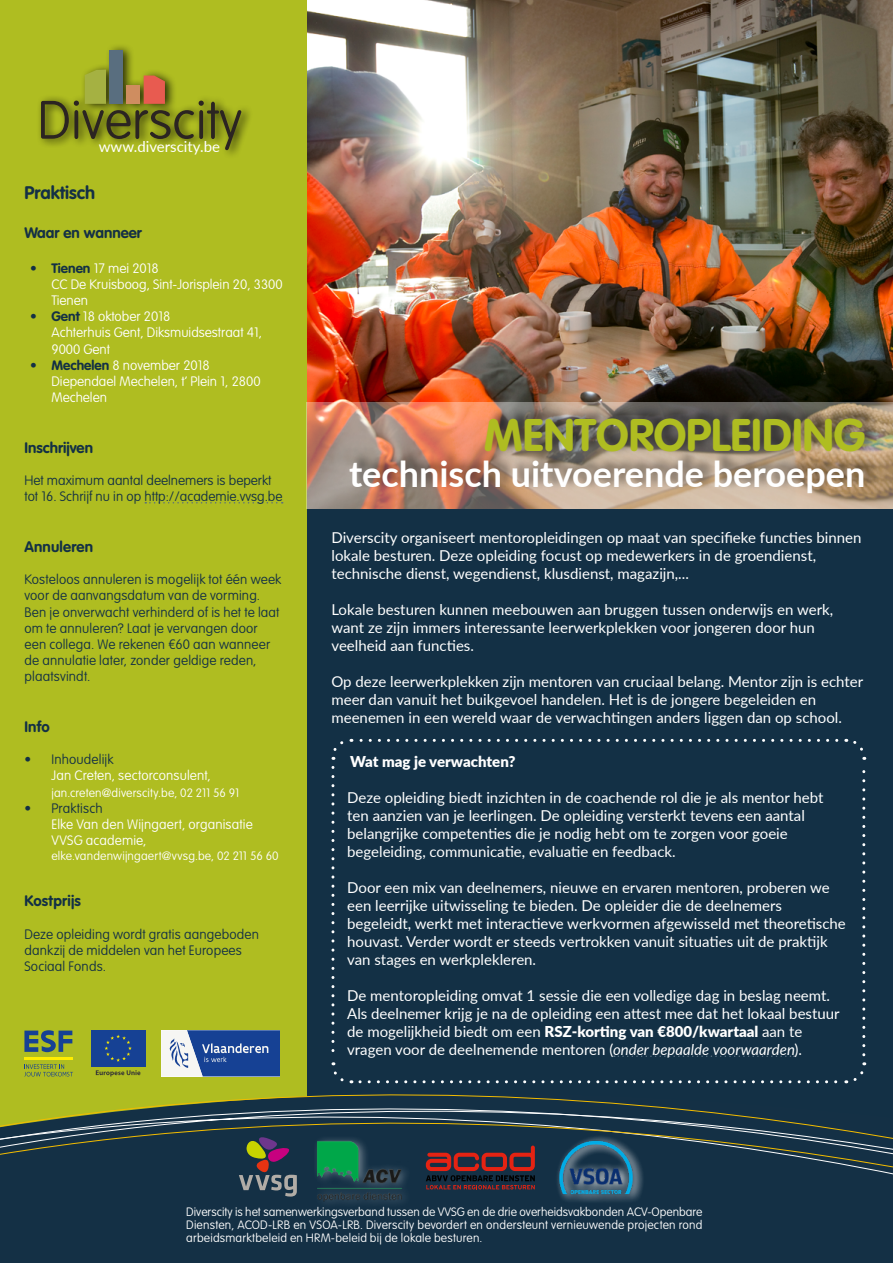
<style>
.page{position:relative;width:893px;height:1263px;background:#fff}
.page>*{position:absolute;margin:0;border:0;box-sizing:border-box;transform-origin:0 0}
.t1{font:700 45px "VAG Rounded Std";color:#afbd21}
.t2{font:700 36px "Lato";color:#fff}
.t3{font:700 18px "VAG Rounded Std";color:#143045}
.t4{font:15px/18px "Lato";color:#fff}
.t5{font:700 15px "VAG Rounded Std";letter-spacing:.01em;color:#133045}
.t6{font:900 15px "Lato";color:#fff}
.t7{font:700 15px "VAG Rounded Std";color:#143045}
.t8{font:100 13.5px/16.2px "VAG Rounded Std";letter-spacing:.01em;color:#133045}
.t9{font:100 13.5px/16.2px "VAG Rounded Std";color:#fff}
.t10{font:100 12px/13.4px "VAG Rounded Std";letter-spacing:.015em;color:#fff;text-align:justify}
.s1{color:#133045}
.s2{font-weight:700;color:#133045}
.s3{font-weight:900}
.s4{font-style:italic}
</style>
<div class="page">
<img style="left:306px;top:0;width:587px;height:509px">
<div style="left:306px;top:509px;width:587px;height:552px;background:#133045"></div>
<div style="left:0;top:0;width:306px;height:1147px;background:#afbd21"></div>
<div style="left:0;top:1176px;width:893px;height:87px;background:#143045"></div>
<svg style="left:0;top:1061px;width:893px;height:115px"></svg>
<img style="left:306px;top:401px;width:587px;height:107px">
<div style="left:36px;top:43px;width:217px;height:116px;background:#000;opacity:.75"></div>
<div style="left:110px;top:50px;width:13px;height:54px;background:#596e7f"></div>
<svg style="left:41px;top:70px;width:200px;height:80px"></svg>
<div style="left:126px;top:85px;width:14px;height:19px;background:#cf8d60"></div>
<svg style="left:96px;top:1070px;width:44px;height:6px"></svg>
<div style="left:91px;top:1030px;width:54px;height:36px;background:#164194"></div>
<svg style="left:104px;top:1034px;width:28px;height:28px"></svg>
<svg style="left:161px;top:1030px;width:119px;height:46px;background:#5c79b1"></svg>
<hr style="left:24px;top:1057px;width:49px;height:3px;background:#ffed00">
<svg style="left:24px;top:1030px;width:48px;height:22px"></svg>
<svg style="left:24px;top:1064px;width:49px;height:12px"></svg>
<svg style="left:426px;top:1145px;width:109px;height:44px;background:#4b2831"></svg>
<div style="left:313px;top:1135px;width:100px;height:75px;background:#153146"></div>
<img style="left:306px;top:1131px;width:109px;height:73px">
<img style="left:541px;top:1131px;width:110px;height:78px">
<svg style="left:239px;top:1137px;width:58px;height:59px;background:#4b4a52"></svg>
<div style="left:348px;top:405px;width:531px;height:91px;background:#000;opacity:.54"></div>
<div style="left:330px;top:737px;width:537px;height:348px;background:#133045"></div>
<svg style="left:145px;top:502px;width:138px;height:1px"></svg>
<p class="t4" style="left:99px;top:137px;width:123px">www.diverscity.be</p>
<p class="t3" style="left:24px;top:182px;width:72px">Praktisch</p>
<p class="t7" style="left:24px;top:224px;width:119px">Waar en wanneer</p>
<p class="t9" style="left:51px;top:260px;width:233px;text-indent:-21px"><span class="s1">•</span> <span class="s2">Tienen</span> 17 mei 2018<br>CC De Kruisboog, Sint-Jorisplein 20, 3300<br>Tienen</p>
<p class="t9" style="left:51px;top:309px;width:212px;text-indent:-21px"><span class="s1">•</span> <span class="s2">Gent</span> 18 oktober 2018<br>Achterhuis Gent, Diksmuidsestraat 41,<br>9000 Gent</p>
<p class="t9" style="left:51px;top:357px;width:211px;text-indent:-21px"><span class="s1">•</span> <span class="s2">Mechelen</span> 8 november 2018<br>Diependael Mechelen, t’ Plein 1, 2800<br>Mechelen</p>
<p class="t5" style="left:24px;top:439px;width:70px">Inschrijven</p>
<p class="t8" style="left:24px;top:473px;width:260px">Het maximum aantal deelnemers is beperkt tot 16. Schrijf nu in op http://academie.vvsg.be</p>
<p class="t5" style="left:24px;top:538px;width:70px">Annuleren</p>
<p class="t8" style="left:24px;top:572px;width:258px">Kosteloos annuleren is mogelijk tot één week voor de aanvangsdatum van de vorming.<br>Ben je onverwacht verhinderd of is het te laat om te annuleren? Laat je vervangen door een collega. We rekenen €60 aan wanneer de annulatie later, zonder geldige reden, plaatsvindt.</p>
<p class="t5" style="left:24px;top:718px;width:27px">Info</p>
<p class="t8" style="left:24px;top:752px;width:91px">• Inhoudelijk</p>
<p class="t9" style="left:51px;top:768px;width:161px">Jan Creten, sectorconsulent,</p>
<p class="t10" style="left:51px;top:786px;width:189px">jan.creten@diverscity.be, 02 211 56 91</p>
<p class="t8" style="left:24px;top:800px;width:80px">• Praktisch</p>
<p class="t9" style="left:51px;top:816px;width:203px">Elke Van den Wijngaert, organisatie<br>VVSG academie,</p>
<p class="t10" style="left:51px;top:849px;width:229px">elke.vandenwijngaert@vvsg.be, 02 211 56 60</p>
<p class="t5" style="left:24px;top:892px;width:58px">Kostprijs</p>
<p class="t8" style="left:24px;top:926px;width:236px">Deze opleiding wordt gratis aangeboden dankzij de middelen van het Europees<br>Sociaal Fonds.</p>
<h1 class="t1" style="left:484px;top:409px;width:383px">MENTOROPLEIDING</h1>
<h2 class="t2" style="left:349px;top:448px;width:518px">technisch uitvoerende beroepen</h2>
<p class="t4" style="left:331px;top:527px;width:531px">Diverscity organiseert mentoropleidingen op maat van specifieke functies binnen lokale besturen. Deze opleiding focust op medewerkers in de groendienst, technische dienst, wegendienst, klusdienst, magazijn,...</p>
<p class="t4" style="left:331px;top:599px;width:503px">Lokale besturen kunnen meebouwen aan bruggen tussen onderwijs en werk, want ze zijn immers interessante leerwerkplekken voor jongeren door hun veelheid aan functies.</p>
<p class="t4" style="left:331px;top:671px;width:533px">Op deze leerwerkplekken zijn mentoren van cruciaal belang. Mentor zijn is echter meer dan vanuit het buikgevoel handelen. Het is de jongere begeleiden en meenemen in een wereld waar de verwachtingen anders liggen dan op school.</p>
<p class="t6" style="left:350px;top:750px;width:167px">Wat mag je verwachten?</p>
<p class="t4" style="left:347px;top:788px;width:478px">Deze opleiding biedt inzichten in de coachende rol die je als mentor hebt ten aanzien van je leerlingen. De opleiding versterkt tevens een aantal belangrijke competenties die je nodig hebt om te zorgen voor goeie begeleiding, communicatie, evaluatie en feedback.</p>
<p class="t4" style="left:347px;top:878px;width:500px">Door een mix van deelnemers, nieuwe en ervaren mentoren, proberen we een leerrijke uitwisseling te bieden. De opleider die de deelnemers begeleidt, werkt met interactieve werkvormen afgewisseld met theoretische houvast. Verder wordt er steeds vertrokken vanuit situaties uit de praktijk van stages en werkplekleren.</p>
<p class="t4" style="left:347px;top:986px;width:494px">De mentoropleiding omvat 1 sessie die een volledige dag in beslag neemt.<br>Als deelnemer krijg je na de opleiding een attest mee dat het lokaal bestuur de mogelijkheid biedt om een <span class="s3">RSZ-korting van €800/kwartaal</span> aan te vragen voor de deelnemende mentoren (<span class="s4">onder bepaalde voorwaarden</span>).</p>
<p class="t10" style="left:186px;top:1205px;width:518px">Diverscity is het samenwerkingsverband tussen de VVSG en de drie overheidsvakbonden ACV-Openbare Diensten, ACOD-LRB en VSOA-LRB. Diverscity bevordert en ondersteunt vernieuwende projecten rond arbeidsmarktbeleid en HRM-beleid bij de lokale besturen.</p>
</div>
